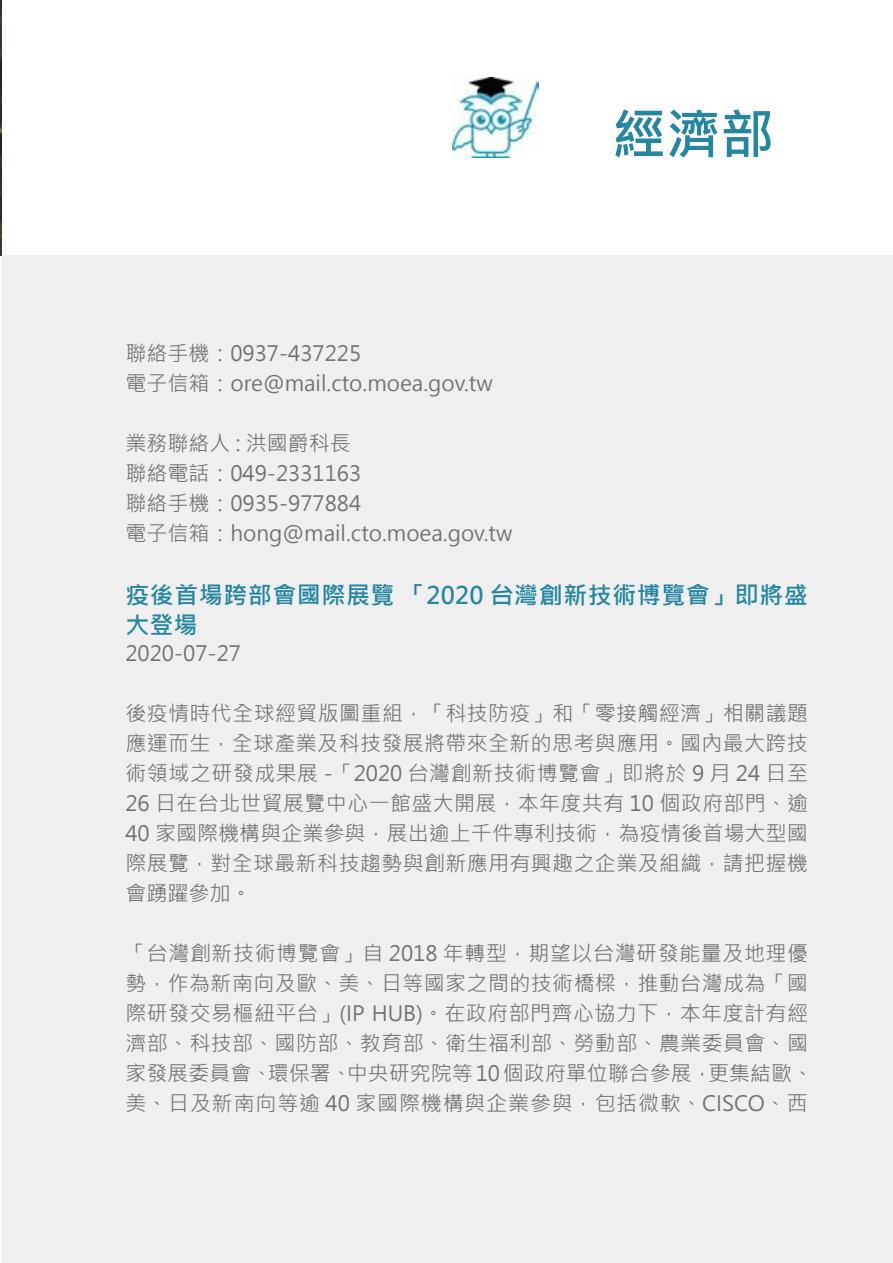
<style>
.page{position:relative;width:893px;height:1263px;background:#fff}
.page>*{position:absolute;margin:0;border:0;box-sizing:border-box;transform-origin:0 0}
.t1{font:700 54px "Microsoft Jheng Hei";color:#2486a0}
.t2{font:700 24px/30px "Microsoft Jheng Hei";letter-spacing:.02em;color:#2486a0}
.t3{font:21px/30px "Microsoft Jheng Hei";letter-spacing:.01em;color:#727171}
</style>
<div class="page">
<div style="left:2px;top:255px;width:891px;height:1008px;background:#efefef"></div>
<img style="left:452px;top:78px;width:87px;height:79px">
<img style="left:0;top:0;width:1px;height:255px">
<h1 class="t1" style="left:612px;top:101px;width:163px">經濟部</h1>
<p class="t3" style="left:125px;top:338px;width:369px">聯絡手機：0937-437225<br>電子信箱：ore@mail.cto.moea.gov.tw</p>
<p class="t3" style="left:125px;top:428px;width:388px">業務聯絡人 : 洪國爵科長<br>聯絡電話：049-2331163<br>聯絡手機：0935-977884<br>電子信箱：hong@mail.cto.moea.gov.tw</p>
<p class="t2" style="left:125px;top:580px;width:684px">疫後首場跨部會國際展覽 「2020 台灣創新技術博覽會」即將盛大登場</p>
<p class="t3" style="left:125px;top:638px;width:117px">2020-07-27</p>
<p class="t3" style="left:125px;top:698px;width:684px;text-align:justify">後疫情時代全球經貿版圖重組，「科技防疫」和「零接觸經濟」相關議題應運而生，全球產業及科技發展將帶來全新的思考與應用。國內最大跨技術領域之研發成果展 -「2020 台灣創新技術博覽會」即將於 9 月 24 日至26 日在台北世貿展覽中心一館盛大開展，本年度共有 10 個政府部門、逾40 家國際機構與企業參與，展出逾上千件專利技術，為疫情後首場大型國際展覽，對全球最新科技趨勢與創新應用有興趣之企業及組織，請把握機會踴躍參加。</p>
<p class="t3" style="left:125px;top:938px;width:689px">「台灣創新技術博覽會」自 2018 年轉型，期望以台灣研發能量及地理優勢，作為新南向及歐、美、日等國家之間的技術橋樑，推動台灣成為「國際研發交易樞紐平台」(IP HUB)。在政府部門齊心協力下，本年度計有經濟部、科技部、國防部、教育部、衛生福利部、勞動部、農業委員會、國家發展委員會、環保署、中央研究院等 10 個政府單位聯合參展，更集結歐、美、日及新南向等逾 40 家國際機構與企業參與，包括微軟、CISCO、西</p>
</div>
